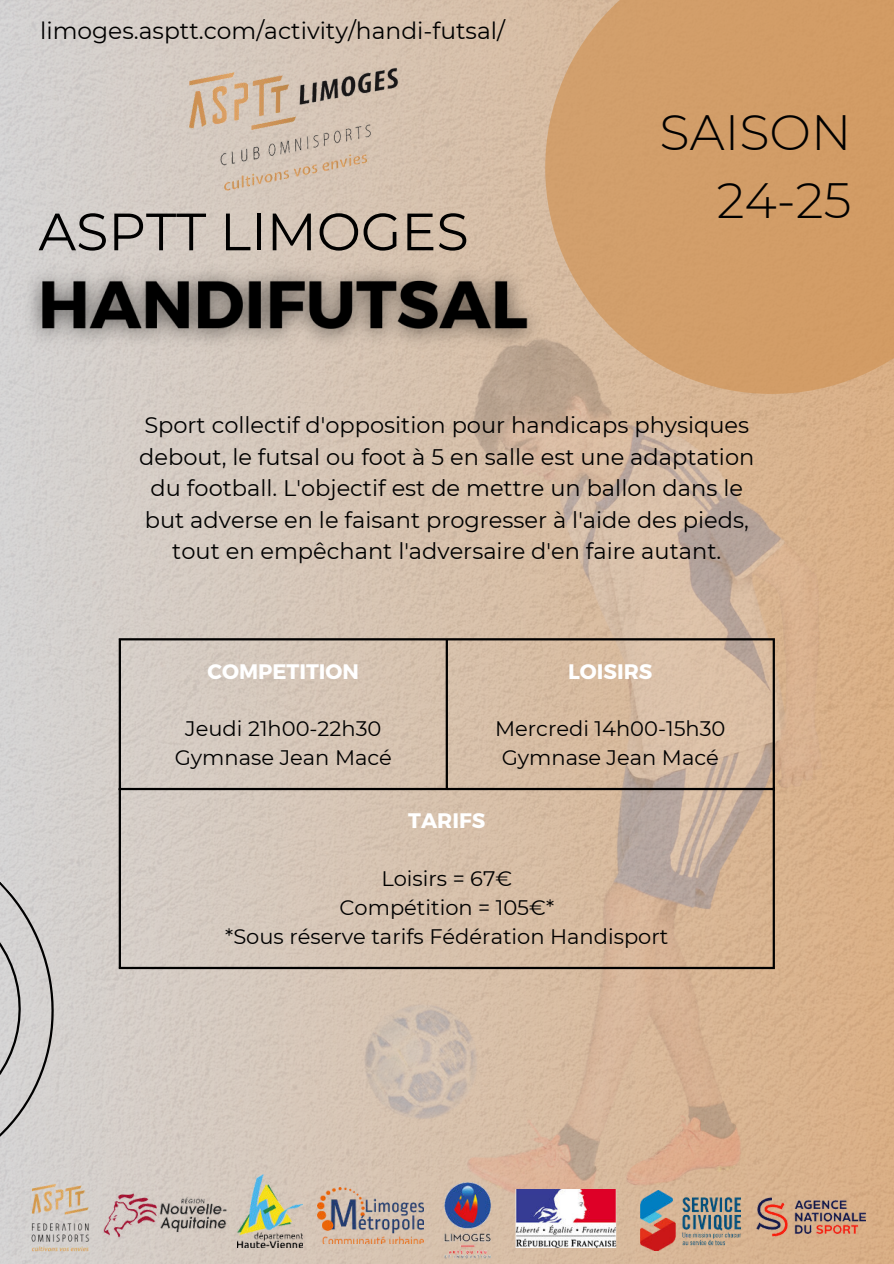
<style>
.page{position:relative;width:894px;height:1264px;background:#fff}
.page>*{position:absolute;margin:0;border:0;box-sizing:border-box;transform-origin:0 0}
.t1{font:52.5px "Montserrat";color:#000}
.t2{font:300 49.5px/68.7px "Montserrat";color:#000;text-align:right}
.t3{font:23.4px "Montserrat";color:#000}
.t4{font:22.5px/31.5px "Montserrat";color:#000;text-align:center}
.t5{font:21px/29.2px "Montserrat";color:#000;text-align:center}
.t6{font:700 21px "Montserrat";color:#fff}
</style>
<div class="page">
<img style="left:0;top:0;width:893px;height:1263px">
<img style="left:127px;top:181px;width:766px;height:1072px">
<svg style="left:545px;top:0;width:348px;height:394px;background:#d19f6d"></svg>
<div style="left:0;top:805px;width:72px;height:398px;background:#d4d1d0"></div>
<hr style="left:119px;top:640px;width:2px;height:326px;background:#000">
<hr style="left:445px;top:640px;width:3px;height:148px;background:#000">
<hr style="left:772px;top:640px;width:2px;height:326px;background:#000">
<hr style="left:119px;top:638px;width:655px;height:2px;background:#000">
<hr style="left:119px;top:788px;width:655px;height:2px;background:#000">
<hr style="left:119px;top:966px;width:655px;height:3px;background:#000">
<img style="left:99px;top:1176px;width:155px;height:72px">
<img style="left:237px;top:1174px;width:66px;height:73px">
<img style="left:317px;top:1187px;width:106px;height:56px">
<img style="left:426px;top:1180px;width:81px;height:80px">
<img style="left:747px;top:1184px;width:127px;height:63px">
<img style="left:507px;top:1188px;width:116px;height:59px">
<img style="left:640px;top:1190px;width:99px;height:60px">
<img style="left:19px;top:1176px;width:80px;height:85px">
<img style="left:178px;top:59px;width:227px;height:141px">
<img style="left:15px;top:254px;width:541px;height:106px">
<p class="t3" style="left:40px;top:14px;width:466px">limoges.asptt.com/activity/handi-futsal/</p>
<h1 class="t1" style="left:38px;top:195px;width:431px">ASPTT LIMOGES</h1>
<h2 class="t2" style="left:659px;top:96px;width:193px">SAISON<br>24-25</h2>
<p class="t4" style="left:139px;top:409px;width:616px">Sport collectif d'opposition pour handicaps physiques debout, le futsal ou foot à 5 en salle est une adaptation du football. L'objectif est de mettre un ballon dans le but adverse en le faisant progresser à l'aide des pieds, tout en empêchant l'adversaire d'en faire autant.</p>
<p class="t6" style="left:207px;top:658px;width:153px">COMPETITION</p>
<p class="t5" style="left:175px;top:713px;width:219px">Jeudi 21h00-22h30<br>Gymnase Jean Macé</p>
<p class="t6" style="left:568px;top:658px;width:86px">LOISIRS</p>
<p class="t5" style="left:495px;top:713px;width:232px">Mercredi 14h00-15h30<br>Gymnase Jean Macé</p>
<p class="t6" style="left:408px;top:808px;width:79px">TARIFS</p>
<p class="t5" style="left:225px;top:863px;width:444px">Loisirs = 67€<br>Compétition = 105€*<br>*Sous réserve tarifs Fédération Handisport</p>
</div>
